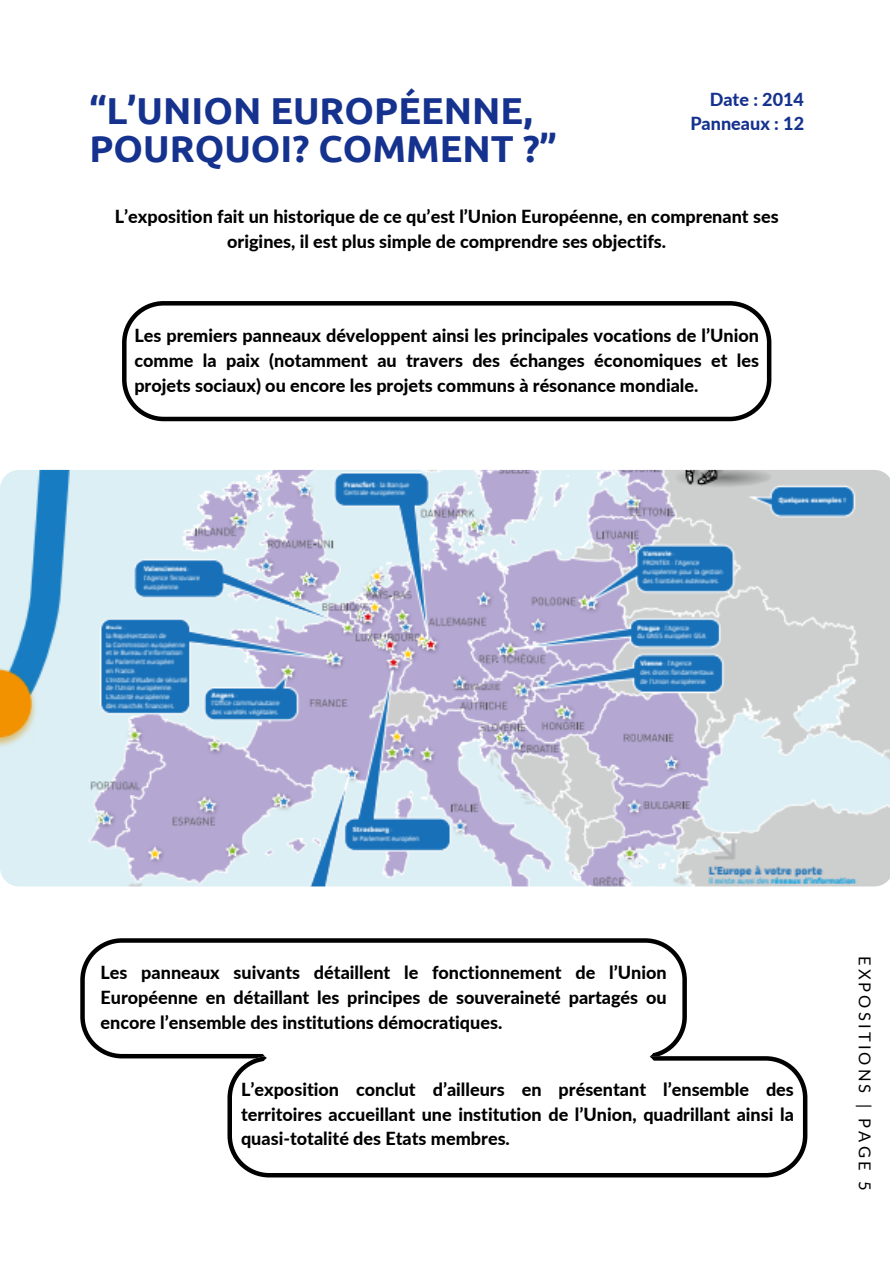
<style>
.page{position:relative;width:893px;height:1264px;background:#fff}
.page>*{position:absolute;margin:0;border:0;box-sizing:border-box;transform-origin:0 0}
.t1{font:700 37.5px/38.2px "Ubuntu";color:#16328f}
.t2{font:800 18px/24.8px "Lato";color:#000;text-align:justify}
.t3{font:800 18px "Lato";color:#16328f}
.t4{font:16.5px "Lato";letter-spacing:.19em;color:#000}
</style>
<div class="page">
<svg style="left:122px;top:301px;width:649px;height:120px"></svg>
<img style="left:0;top:470px;width:889px;height:416px">
<svg style="left:80px;top:938px;width:606px;height:120px"></svg>
<svg style="left:227px;top:1056px;width:580px;height:121px"></svg>
<img style="left:258px;top:1018px;width:70px;height:80px">
<img style="left:587px;top:1015px;width:71px;height:81px">
<img style="left:281px;top:1039px;width:342px;height:36px">
<p class="t1" style="left:89px;top:91px;width:469px">“L’UNION EUROPÉENNE,<br>POURQUOI? COMMENT ?”</p>
<p class="t3" style="left:709px;top:88px;width:96px">Date : 2014</p>
<p class="t3" style="left:690px;top:112px;width:115px">Panneaux : 12</p>
<p class="t2" style="left:115px;top:203px;width:665px;text-align:center">L’exposition fait un historique de ce qu’est l’Union Européenne, en comprenant ses origines, il est plus simple de comprendre ses objectifs.</p>
<p class="t2" style="left:134px;top:323px;width:626px">Les premiers panneaux développent ainsi les principales vocations de l’Union comme la paix (notamment au travers des échanges économiques et les projets sociaux) ou encore les projets communs à résonance mondiale.</p>
<p class="t2" style="left:100px;top:959px;width:567px">Les panneaux suivants détaillent le fonctionnement de l’Union Européenne en détaillant les principes de souveraineté partagés ou encore l’ensemble des institutions démocratiques.</p>
<p class="t2" style="left:241px;top:1076px;width:554px">L’exposition conclut d’ailleurs en présentant l’ensemble des territoires accueillant une institution de l’Union, quadrillant ainsi la quasi-totalité des Etats membres.</p>
<h2 class="t4" style="left:875px;top:955px;width:236px;rotate:90deg">EXPOSITIONS | PAGE 5</h2>
</div>
